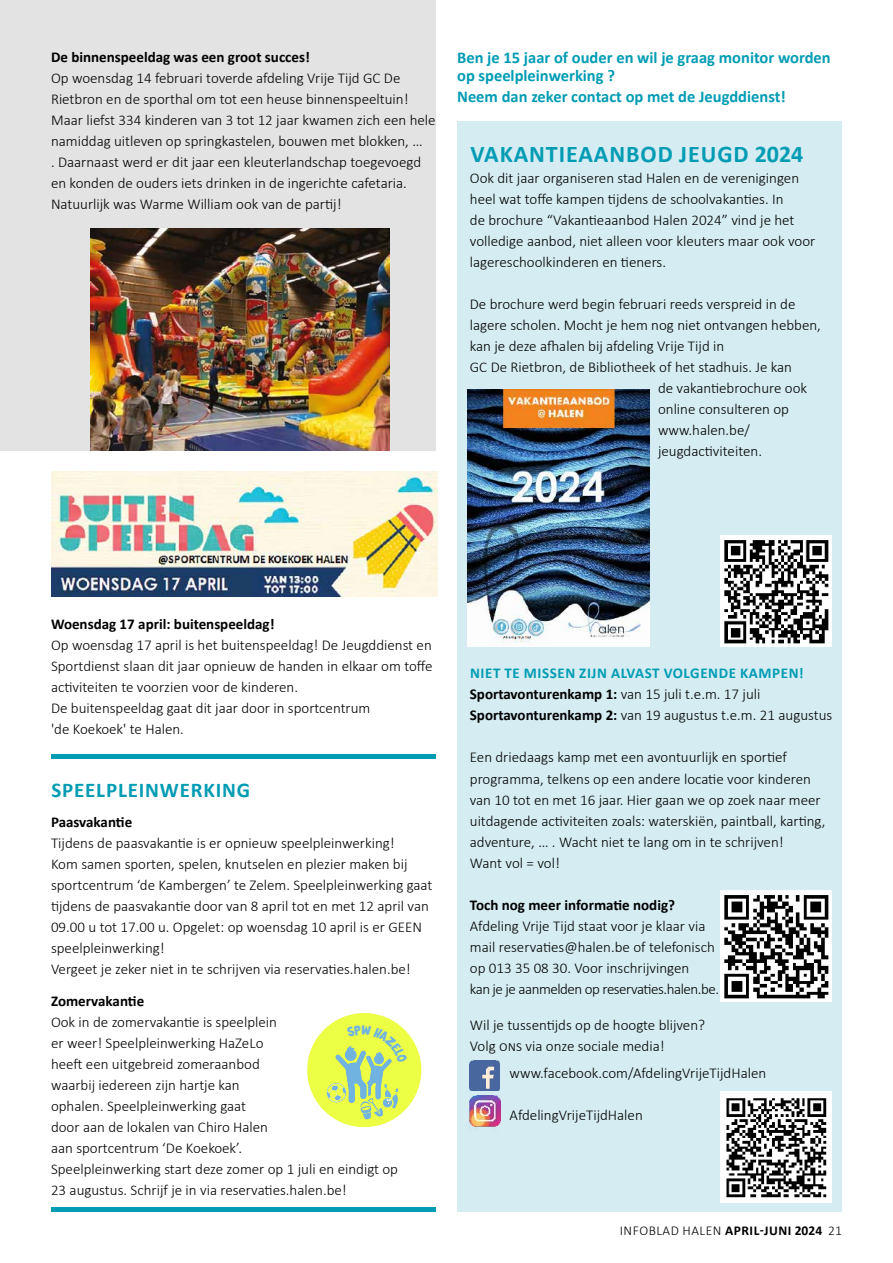
<style>
.page{position:relative;width:893px;height:1263px;background:#fff}
.page>*{position:absolute;margin:0;border:0;box-sizing:border-box;transform-origin:0 0}
.t1{font:700 24px "Calibri";letter-spacing:.04em;color:#009cb4}
.t2{font:700 21px "Calibri";letter-spacing:.04em;color:#009cb4}
.t3{font:700 16.5px/18px "Calibri";color:#009cb4}
.t4{font:300 15px/21px "Calibri";color:#000}
.t5{font:700 15px "Calibri";color:#000}
.t6{font:300 13.5px "Calibri";letter-spacing:.04em;color:#000}
.s1{font-weight:700;color:#009cb4}
.s2{font-weight:700}
</style>
<div class="page">
<div style="left:0;top:0;width:436px;height:450px;background:#e3e3e3"></div>
<div style="left:457px;top:121px;width:385px;height:1091px;background:#d5ecf2"></div>
<img style="left:90px;top:228px;width:299px;height:222px">
<img style="left:51px;top:471px;width:387px;height:125px">
<img style="left:470px;top:1061px;width:30px;height:30px">
<img style="left:470px;top:1096px;width:30px;height:34px">
<div style="left:307px;top:1013px;width:114px;height:114px;background:#ecff45;border-radius:50%"></div>
<img style="left:467px;top:390px;width:182px;height:256px">
<img style="left:720px;top:535px;width:111px;height:111px">
<img style="left:720px;top:1091px;width:111px;height:111px">
<img style="left:720px;top:891px;width:111px;height:111px">
<div style="left:51px;top:754px;width:385px;height:5px;background:#009cb4"></div>
<hr style="left:51px;top:1208px;width:385px;height:4px;background:#009cb4">
<svg style="left:327px;top:1025px;width:82px;height:94px"></svg>
<p class="t5" style="left:51px;top:48px;width:260px">De binnenspeeldag was een groot succes!</p>
<p class="t4" style="left:51px;top:67px;width:386px">Op woensdag 14 februari toverde afdeling Vrije Tijd GC De Rietbron en de sporthal om tot een heuse binnenspeeltuin!<br>Maar liefst 334 kinderen van 3 tot 12 jaar kwamen zich een hele namiddag uitleven op springkastelen, bouwen met blokken, …<br>. Daarnaast werd er dit jaar een kleuterlandschap toegevoegd en konden de ouders iets drinken in de ingerichte cafetaria.<br>Natuurlijk was Warme William ook van de partij!</p>
<p class="t3" style="left:457px;top:48px;width:375px">Ben je 15 jaar of ouder en wil je graag monitor worden op speelpleinwerking ?</p>
<p class="t3" style="left:457px;top:87px;width:330px">Neem dan zeker contact op met de Jeugddienst!</p>
<h1 class="t1" style="left:470px;top:140px;width:334px">VAKANTIEAANBOD JEUGD 2024</h1>
<p class="t4" style="left:470px;top:167px;width:347px">Ook dit jaar organiseren stad Halen en de verenigingen heel wat toffe kampen tijdens de schoolvakanties. In<br>de brochure “Vakantieaanbod Halen 2024” vind je het volledige aanbod, niet alleen voor kleuters maar ook voor lagereschoolkinderen en tieners.</p>
<p class="t4" style="left:470px;top:293px;width:327px">De brochure werd begin februari reeds verspreid in de</p>
<p class="t4" style="left:470px;top:314px;width:353px">lagere scholen. Mocht je hem nog niet ontvangen hebben,</p>
<p class="t4" style="left:470px;top:335px;width:256px">kan je deze afhalen bij afdeling Vrije Tijd in</p>
<p class="t4" style="left:470px;top:356px;width:324px">GC De Rietbron, de Bibliotheek of het stadhuis. Je kan</p>
<p class="t4" style="left:658px;top:377px;width:151px">de vakantiebrochure ook</p>
<p class="t4" style="left:658px;top:398px;width:132px">online consulteren op</p>
<p class="t4" style="left:658px;top:419px;width:93px">www.halen.be/</p>
<p class="t4" style="left:658px;top:440px;width:105px">jeugdactiviteiten.</p>
<p class="t5" style="left:51px;top:615px;width:225px">Woensdag 17 april: buitenspeeldag!</p>
<p class="t4" style="left:51px;top:634px;width:383px">Op woensdag 17 april is het buitenspeeldag! De Jeugddienst en Sportdienst slaan dit jaar opnieuw de handen in elkaar om toffe activiteiten te voorzien voor de kinderen.<br>De buitenspeeldag gaat dit jaar door in sportcentrum<br>'de Koekoek' te Halen.</p>
<h2 class="t2" style="left:51px;top:777px;width:200px">SPEELPLEINWERKING</h2>
<p class="t5" style="left:51px;top:813px;width:83px">Paasvakantie</p>
<p class="t4" style="left:51px;top:832px;width:383px">Tijdens de paasvakantie is er opnieuw speelpleinwerking!<br>Kom samen sporten, spelen, knutselen en plezier maken bij sportcentrum ‘de Kambergen’ te Zelem. Speelpleinwerking gaat tijdens de paasvakantie door van 8 april tot en met 12 april van 09.00 u tot 17.00 u. Opgelet: op woensdag 10 april is er GEEN speelpleinwerking!<br>Vergeet je zeker niet in te schrijven via reservaties.halen.be!</p>
<p class="t5" style="left:51px;top:991px;width:95px">Zomervakantie</p>
<p class="t4" style="left:51px;top:1011px;width:348px">Ook in de zomervakantie is speelplein<br>er weer! Speelpleinwerking HaZeLo<br>heeft een uitgebreid zomeraanbod<br>waarbij iedereen zijn hartje kan<br>ophalen. Speelpleinwerking gaat<br>door aan de lokalen van Chiro Halen<br>aan sportcentrum ‘De Koekoek’.<br>Speelpleinwerking start deze zomer op 1 juli en eindigt op 23 augustus. Schrijf je in via reservaties.halen.be!</p>
<p class="t4" style="left:470px;top:662px;width:364px"><span class="s1">NIET TE MISSEN ZIJN ALVAST VOLGENDE KAMPEN!<br></span><span class="s2">Sportavonturenkamp 1:</span> van 15 juli t.e.m. 17 juli<br><span class="s2">Sportavonturenkamp 2:</span> van 19 augustus t.e.m. 21 augustus</p>
<p class="t4" style="left:470px;top:746px;width:357px">Een driedaags kamp met een avontuurlijk en sportief programma, telkens op een andere locatie voor kinderen van 10 tot en met 16 jaar. Hier gaan we op zoek naar meer uitdagende activiteiten zoals: waterskiën, paintball, karting, adventure, … . Wacht niet te lang om in te schrijven!<br>Want vol = vol!</p>
<p class="t5" style="left:470px;top:895px;width:207px">Toch nog meer informatie nodig?</p>
<p class="t4" style="left:470px;top:914px;width:251px">Afdeling Vrije Tijd staat voor je klaar via mail reservaties@halen.be of telefonisch op 013 35 08 30. Voor inschrijvingen<br>kan je je aanmelden op reservaties.halen.be.</p>
<p class="t4" style="left:470px;top:1013px;width:237px">Wil je tussentijds op de hoogte blijven?<br>Volg ons via onze sociale media!</p>
<p class="t4" style="left:510px;top:1061px;width:258px">www.facebook.com/AfdelingVrijeTijdHalen</p>
<p class="t4" style="left:510px;top:1103px;width:135px">AfdelingVrijeTijdHalen</p>
<p class="t6" style="left:620px;top:1222px;width:224px">INFOBLAD HALEN <span class="s2">APRIL-JUNI 2024</span> 21</p>
</div>
